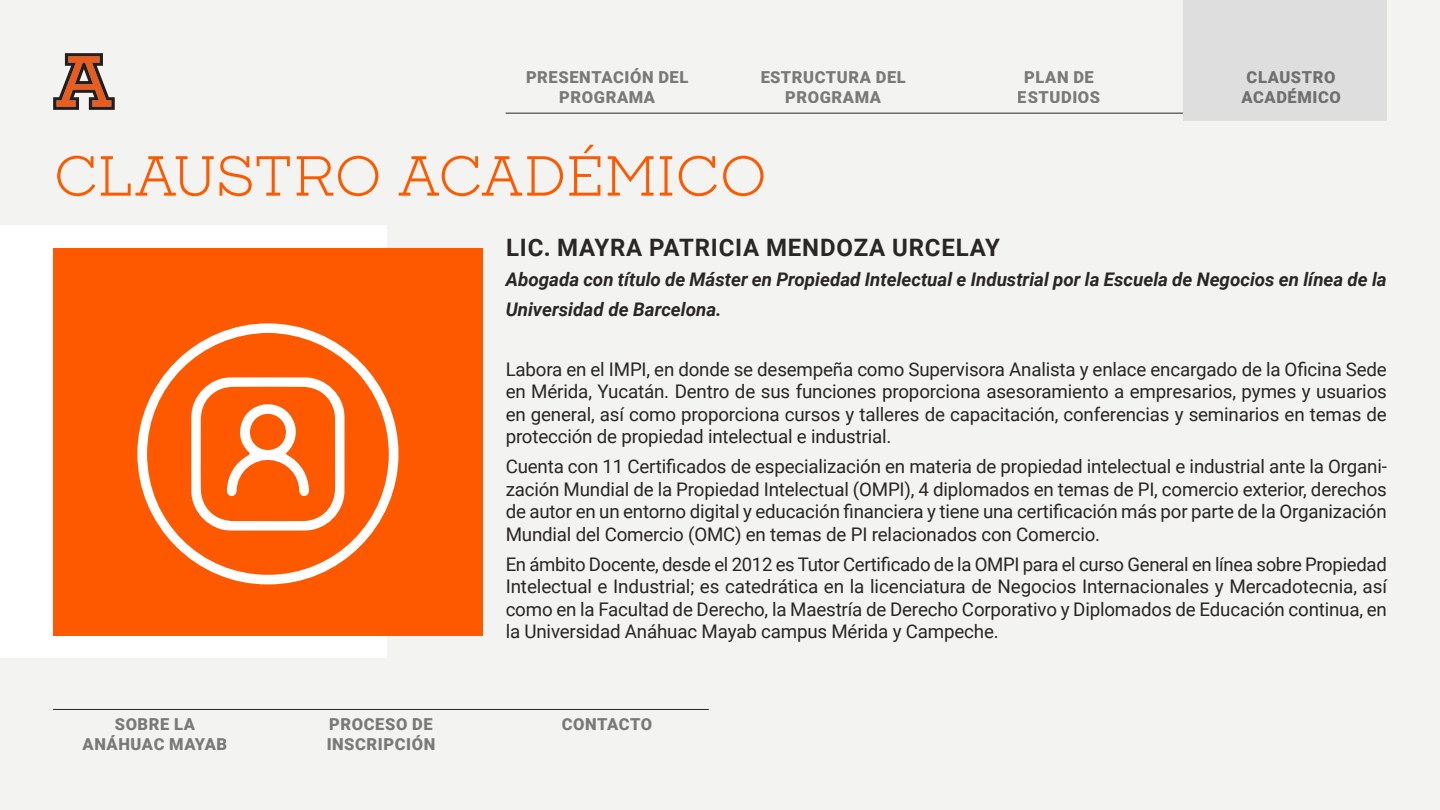
<style>
.page{position:relative;width:1440px;height:810px;background:#f3f3f1}
.page>*{position:absolute;margin:0;border:0;box-sizing:border-box;transform-origin:0 0}
.t1{font:54px "Sharp Slab";letter-spacing:-.015em;color:#ff5900}
.t2{font:700 24px "Roboto";letter-spacing:.035em;color:#292626}
.t3{font:18.75px/22.5px "Roboto";letter-spacing:-.01em;color:#292626;text-align:justify}
.t4{font:italic 700 18.75px/30px "Roboto";color:#292626}
.t5{font:900 16.5px/19.8px "Roboto";letter-spacing:.035em;color:#000;text-align:center}
</style>
<div class="page">
<hr style="left:506px;top:113px;width:881px;height:1px;background:#292626">
<hr style="left:53px;top:709px;width:656px;height:1px;background:#292626">
<div style="left:0;top:226px;width:387px;height:432px;background:#fff"></div>
<div style="left:53px;top:248px;width:430px;height:387px;background:#ff5900"></div>
<svg style="left:137px;top:323px;width:262px;height:262px"></svg>
<svg style="left:191px;top:377px;width:154px;height:154px"></svg>
<div style="left:1183px;top:0;width:204px;height:121px;background:#dfdede"></div>
<svg style="left:53px;top:53px;width:62px;height:57px"></svg>
<p class="t5" style="left:526px;top:66px;width:164px">PRESENTACIÓN DEL<br>PROGRAMA</p>
<p class="t5" style="left:760px;top:66px;width:147px">ESTRUCTURA DEL<br>PROGRAMA</p>
<h1 class="t1" style="left:53px;top:138px;width:716px">CLAUSTRO ACADÉMICO</h1>
<p class="t5" style="left:1018px;top:66px;width:84px">PLAN DE<br>ESTUDIOS</p>
<p class="t5" style="left:1241px;top:66px;width:101px">CLAUSTRO<br>ACADÉMICO</p>
<p class="t2" style="left:506px;top:230px;width:495px">LIC. MAYRA PATRICIA MENDOZA URCELAY</p>
<p class="t4" style="left:506px;top:263px;width:883px">Abogada con título de Máster en Propiedad Intelectual e Industrial por la Escuela de Negocios en línea de la<br>Universidad de Barcelona.</p>
<p class="t5" style="left:83px;top:714px;width:146px">SOBRE LA<br>ANÁHUAC MAYAB</p>
<p class="t5" style="left:327px;top:714px;width:110px;text-align:left">PROCESO DE<br>INSCRIPCIÓN</p>
<p class="t3" style="left:506px;top:357px;width:883px">Labora en el IMPI, en donde se desempeña como Supervisora Analista y enlace encargado de la Oficina Sede en Mérida, Yucatán. Dentro de sus funciones proporciona asesoramiento a empresarios, pymes y usuarios en general, así como proporciona cursos y talleres de capacitación, conferencias y seminarios en temas de protección de propiedad intelectual e industrial.</p>
<p class="t3" style="left:506px;top:455px;width:883px">Cuenta con 11 Certificados de especialización en materia de propiedad intelectual e industrial ante la Organi&shy;zación Mundial de la Propiedad Intelectual (OMPI), 4 diplomados en temas de PI, comercio exterior, derechos de autor en un entorno digital y educación financiera y tiene una certificación más por parte de la Organización Mundial del Comercio (OMC) en temas de PI relacionados con Comercio.</p>
<p class="t3" style="left:506px;top:552px;width:883px">En ámbito Docente, desde el 2012 es Tutor Certificado de la OMPI para el curso General en línea sobre Propiedad Intelectual e Industrial; es catedrática en la licenciatura de Negocios Internacionales y Mercadotecnia, así como en la Facultad de Derecho, la Maestría de Derecho Corporativo y Diplomados de Educación continua, en la Universidad Anáhuac Mayab campus Mérida y Campeche.</p>
<p class="t5" style="left:562px;top:714px;width:92px">CONTACTO</p>
</div>
